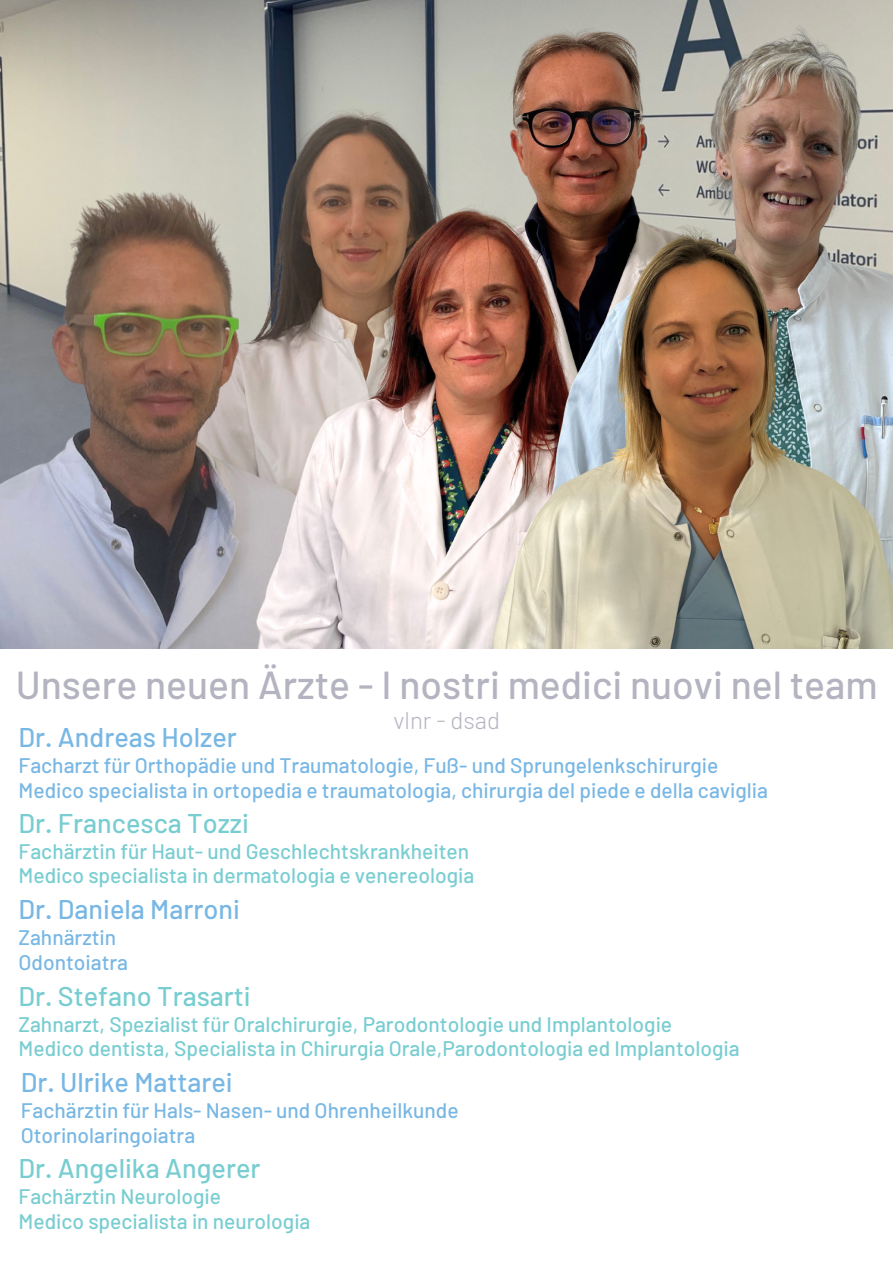
<style>
.page{position:relative;width:893px;height:1264px;background:#fff}
.page>*{position:absolute;margin:0;border:0;box-sizing:border-box;transform-origin:0 0}
.t1{font:500 39px "Barlow";color:#b4b4c0}
.t2{font:500 27px "Barlow";color:#78cdd1}
.t3{font:500 27px "Barlow";color:#78b7e4}
.t4{font:300 24px "Barlow";color:#b4b4c0}
.t5{font:500 21px "Barlow";color:#78cdd1}
.t6{font:500 21px "Barlow";color:#78b7e4}
</style>
<div class="page">
<img style="left:0;top:0;width:892px;height:649px">
<img style="left:0;top:70px;width:169px;height:102px">
<img style="left:0;top:172px;width:169px;height:476px">
<img style="left:169px;top:0;width:634px;height:648px">
<img style="left:548px;top:17px;width:344px;height:143px">
<img style="left:494px;top:160px;width:398px;height:488px">
<p class="t1" style="left:16px;top:660px;width:863px">Unsere neuen Ärzte - I nostri medici nuovi nel team</p>
<p class="t4" style="left:393px;top:705px;width:108px">vlnr - dsad</p>
<p class="t3" style="left:19px;top:720px;width:220px">Dr. Andreas Holzer</p>
<p class="t6" style="left:19px;top:752px;width:701px">Facharzt für Orthopädie und Traumatologie, Fuß- und Sprungelenkschirurgie</p>
<p class="t6" style="left:19px;top:777px;width:750px">Medico specialista in ortopedia e traumatologia, chirurgia del piede e della caviglia</p>
<p class="t2" style="left:19px;top:805px;width:232px">Dr. Francesca Tozzi</p>
<p class="t5" style="left:19px;top:837px;width:452px">Fachärztin für Haut- und Geschlechtskrankheiten</p>
<p class="t5" style="left:19px;top:862px;width:457px">Medico specialista in dermatologia e venereologia</p>
<p class="t3" style="left:19px;top:892px;width:223px">Dr. Daniela Marroni</p>
<p class="t6" style="left:19px;top:924px;width:99px">Zahnärztin</p>
<p class="t6" style="left:19px;top:948px;width:111px">Odontoiatra</p>
<p class="t2" style="left:19px;top:978px;width:233px">Dr. Stefano Trasarti</p>
<p class="t5" style="left:19px;top:1010px;width:655px">Zahnarzt, Spezialist für Oralchirurgie, Parodontologie und Implantologie</p>
<p class="t5" style="left:19px;top:1035px;width:722px">Medico dentista, Specialista in Chirurgia Orale,Parodontologia ed Implantologia</p>
<p class="t3" style="left:21px;top:1065px;width:213px">Dr. Ulrike Mattarei</p>
<p class="t6" style="left:21px;top:1097px;width:439px">Fachärztin für Hals- Nasen- und Ohrenheilkunde</p>
<p class="t6" style="left:21px;top:1121px;width:176px">Otorinolaringoiatra</p>
<p class="t2" style="left:19px;top:1151px;width:243px">Dr. Angelika Angerer</p>
<p class="t5" style="left:19px;top:1183px;width:204px">Fachärztin Neurologie</p>
<p class="t5" style="left:19px;top:1208px;width:293px">Medico specialista in neurologia</p>
</div>
